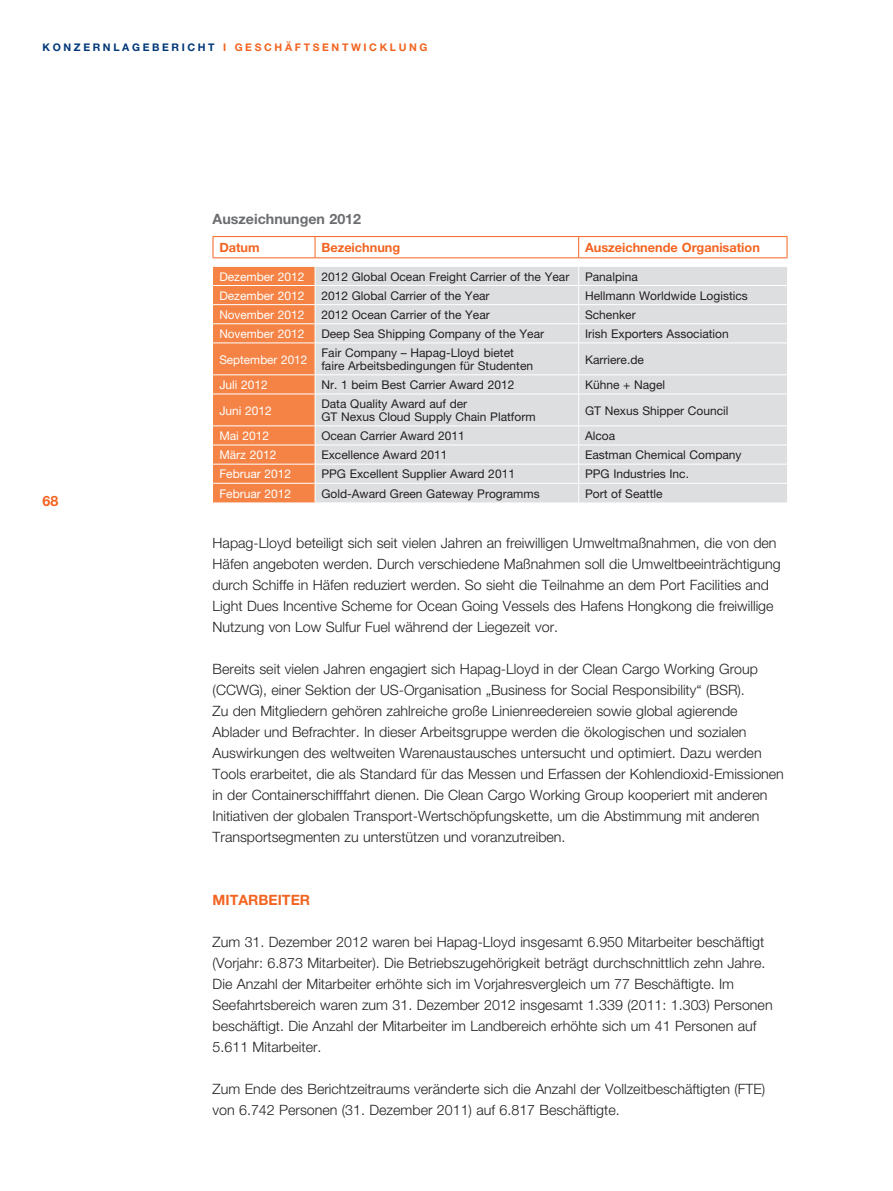
<style>
.page{position:relative;width:893px;height:1191px;background:#fff}
.page>*{position:absolute;margin:0;border:0;box-sizing:border-box;transform-origin:0 0}
.t1{font:300 14.25px/21px "Helvetica Neue LT";color:#231f20}
.t2{font:700 14.25px "Helvetica Neue LT";color:#6c6d70}
.t3{font:700 14.25px "Helvetica Neue LT";color:#f36421}
.t4{font:700 12.75px "Helvetica Neue LT";color:#f36421}
.t5{font:12px/13.5px "Helvetica Neue LT";color:#231f20}
.t6{font:12px "Helvetica Neue LT";color:#fff}
.t7{font:700 10.5px "Helvetica Neue LT";letter-spacing:.25em;color:#f36421}
.t8{font:700 10.5px "Helvetica Neue LT";letter-spacing:.25em;color:#013778}
</style>
<div class="page">
<div style="left:316px;top:267px;width:471px;height:235px;background:#dddee0"></div>
<hr style="left:213px;top:236px;width:102px;height:1px;background:#f36421">
<svg style="left:213px;top:237px;width:1px;height:20px"></svg>
<hr style="left:315px;top:236px;width:264px;height:1px;background:#f36421">
<svg style="left:315px;top:237px;width:1px;height:20px"></svg>
<hr style="left:579px;top:236px;width:208px;height:1px;background:#f36421">
<svg style="left:578px;top:237px;width:1px;height:20px"></svg>
<svg style="left:787px;top:237px;width:1px;height:20px"></svg>
<hr style="left:213px;top:257px;width:102px;height:1px;background:#f36421">
<hr style="left:315px;top:257px;width:264px;height:1px;background:#f36421">
<hr style="left:579px;top:257px;width:208px;height:1px;background:#f36421">
<hr style="left:315px;top:285px;width:264px;height:1px;background:#fff">
<hr style="left:579px;top:285px;width:208px;height:1px;background:#fff">
<hr style="left:315px;top:304px;width:264px;height:1px;background:#fff">
<hr style="left:579px;top:304px;width:208px;height:1px;background:#fff">
<hr style="left:315px;top:323px;width:264px;height:1px;background:#fff">
<hr style="left:579px;top:323px;width:208px;height:1px;background:#fff">
<svg style="left:578px;top:267px;width:1px;height:75px"></svg>
<hr style="left:315px;top:342px;width:264px;height:1px;background:#fff">
<hr style="left:579px;top:342px;width:208px;height:1px;background:#fff">
<hr style="left:578px;top:343px;width:1px;height:31px;background:#fff">
<hr style="left:315px;top:374px;width:264px;height:1px;background:#fff">
<hr style="left:579px;top:374px;width:208px;height:1px;background:#fff">
<svg style="left:578px;top:375px;width:1px;height:18px"></svg>
<hr style="left:315px;top:393px;width:264px;height:1px;background:#fff">
<hr style="left:579px;top:393px;width:208px;height:1px;background:#fff">
<hr style="left:578px;top:394px;width:1px;height:31px;background:#fff">
<hr style="left:315px;top:425px;width:264px;height:1px;background:#fff">
<hr style="left:579px;top:425px;width:208px;height:1px;background:#fff">
<hr style="left:315px;top:464px;width:264px;height:1px;background:#fff">
<hr style="left:579px;top:464px;width:208px;height:1px;background:#fff">
<hr style="left:315px;top:483px;width:264px;height:1px;background:#fff">
<svg style="left:213px;top:266px;width:103px;height:236px;background:#f58a4f"></svg>
<hr style="left:579px;top:483px;width:208px;height:1px;background:#fff">
<svg style="left:578px;top:426px;width:1px;height:76px"></svg>
<hr style="left:213px;top:444px;width:102px;height:1px;background:#fff">
<hr style="left:315px;top:444px;width:264px;height:1px;background:#fff">
<hr style="left:579px;top:444px;width:208px;height:1px;background:#fff">
<p class="t8" style="left:43px;top:40px;width:155px">Konze rnLage bericht</p>
<p class="t7" style="left:223px;top:40px;width:33px">I Geschäftse</p>
<p class="t7" style="left:332px;top:40px;width:48px">nt wickl</p>
<p class="t7" style="left:399px;top:40px;width:29px">ung</p>
<p class="t3" style="left:43px;top:492px;width:17px">68</p>
<p class="t2" style="left:213px;top:210px;width:150px">Auszeichnungen 2012</p>
<p class="t4" style="left:219px;top:240px;width:42px">Datum</p>
<p class="t4" style="left:321px;top:240px;width:80px">Bezeichnung</p>
<p class="t4" style="left:585px;top:240px;width:176px">Auszeichnende Organisation</p>
<p class="t6" style="left:219px;top:269px;width:87px">Dezember 2012</p>
<p class="t5" style="left:321px;top:269px;width:249px">2012 Global Ocean Freight Carrier of the Year</p>
<p class="t5" style="left:585px;top:269px;width:54px">Panalpina</p>
<p class="t6" style="left:219px;top:288px;width:87px">Dezember 2012</p>
<p class="t5" style="left:321px;top:288px;width:170px">2012 Global Carrier of the Year</p>
<p class="t5" style="left:585px;top:288px;width:164px">Hellmann Worldwide Logistics</p>
<p class="t6" style="left:219px;top:307px;width:87px">November 2012</p>
<p class="t5" style="left:321px;top:308px;width:170px">2012 Ocean Carrier of the Year</p>
<p class="t5" style="left:585px;top:308px;width:52px">Schenker</p>
<p class="t6" style="left:219px;top:327px;width:87px">November 2012</p>
<p class="t5" style="left:321px;top:327px;width:224px">Deep Sea Shipping Company of the Year</p>
<p class="t5" style="left:585px;top:327px;width:145px">Irish Exporters Association</p>
<p class="t6" style="left:219px;top:352px;width:89px">September 2012</p>
<p class="t5" style="left:321px;top:346px;width:213px">Fair Company – Hapag-Lloyd bietet faire Arbeitsbedingungen für Studenten</p>
<p class="t5" style="left:585px;top:352px;width:60px">Karriere.de</p>
<p class="t6" style="left:219px;top:378px;width:50px">Juli 2012</p>
<p class="t5" style="left:321px;top:378px;width:194px">Nr. 1 beim Best Carrier Award 2012</p>
<p class="t5" style="left:585px;top:378px;width:82px">Kühne + Nagel</p>
<p class="t6" style="left:219px;top:403px;width:54px">Juni 2012</p>
<p class="t5" style="left:321px;top:397px;width:216px">Data Quality Award auf der<br>GT Nexus Cloud Supply Chain Platform</p>
<p class="t5" style="left:585px;top:403px;width:145px">GT Nexus Shipper Council</p>
<p class="t6" style="left:219px;top:429px;width:51px">Mai 2012</p>
<p class="t5" style="left:321px;top:429px;width:145px">Ocean Carrier Award 2011</p>
<p class="t5" style="left:585px;top:429px;width:32px">Alcoa</p>
<p class="t6" style="left:219px;top:448px;width:59px">März 2012</p>
<p class="t5" style="left:321px;top:448px;width:128px">Excellence Award 2011</p>
<p class="t5" style="left:585px;top:448px;width:158px">Eastman Chemical Company</p>
<p class="t6" style="left:219px;top:467px;width:73px">Februar 2012</p>
<p class="t5" style="left:321px;top:467px;width:195px">PPG Excellent Supplier Award 2011</p>
<p class="t5" style="left:585px;top:467px;width:106px">PPG Industries Inc.</p>
<p class="t6" style="left:219px;top:486px;width:73px">Februar 2012</p>
<p class="t5" style="left:321px;top:486px;width:220px">Gold-Award Green Gateway Programms</p>
<p class="t5" style="left:585px;top:486px;width:79px">Port of Seattle</p>
<p class="t1" style="left:213px;top:532px;width:570px">Hapag-Lloyd beteiligt sich seit vielen Jahren an freiwilligen Umweltmaßnahmen, die von den Häfen angeboten werden. Durch verschiedene Maßnahmen soll die Umweltbeeinträchtigung durch Schiffe in Häfen reduziert werden. So sieht die Teilnahme an dem Port Facilities and Light Dues Incentive Scheme for Ocean Going Vessels des Hafens Hongkong die freiwillige Nutzung von Low Sulfur Fuel während der Liegezeit vor.</p>
<p class="t1" style="left:213px;top:658px;width:573px">Bereits seit vielen Jahren engagiert sich Hapag-Lloyd in der Clean Cargo Working Group (CCWG), einer Sektion der US-Organisation „Business for Social Responsibility“ (BSR).<br>Zu den Mitgliedern gehören zahlreiche große Linienreedereien sowie global agierende Ablader und Befrachter. In dieser Arbeitsgruppe werden die ökologischen und sozialen Auswirkungen des weltweiten Warenaustausches untersucht und optimiert. Dazu werden Tools erarbeitet, die als Standard für das Messen und Erfassen der Kohlendioxid-Emissionen in der Containerschifffahrt dienen. Die Clean Cargo Working Group kooperiert mit anderen Initiativen der globalen Transport-Wertschöpfungskette, um die Abstimmung mit anderen Transportsegmenten zu unterstützen und voranzutreiben.</p>
<p class="t3" style="left:213px;top:891px;width:99px">Mitarbeiter</p>
<p class="t1" style="left:213px;top:931px;width:561px">Zum 31. Dezember 2012 waren bei Hapag-Lloyd insgesamt 6.950 Mitarbeiter beschäftigt (Vorjahr: 6.873 Mitarbeiter). Die Betriebszugehörigkeit beträgt durchschnittlich zehn Jahre.<br>Die Anzahl der Mitarbeiter erhöhte sich im Vorjahresvergleich um 77 Beschäftigte. Im Seefahrtsbereich waren zum 31. Dezember 2012 insgesamt 1.339 (2011: 1.303) Personen beschäftigt. Die Anzahl der Mitarbeiter im Landbereich erhöhte sich um 41 Personen auf 5.611 Mitarbeiter.</p>
<p class="t1" style="left:213px;top:1078px;width:554px">Zum Ende des Berichtzeitraums veränderte sich die Anzahl der Vollzeitbeschäftigten (FTE) von 6.742 Personen (31. Dezember 2011) auf 6.817 Beschäftigte.</p>
</div>
